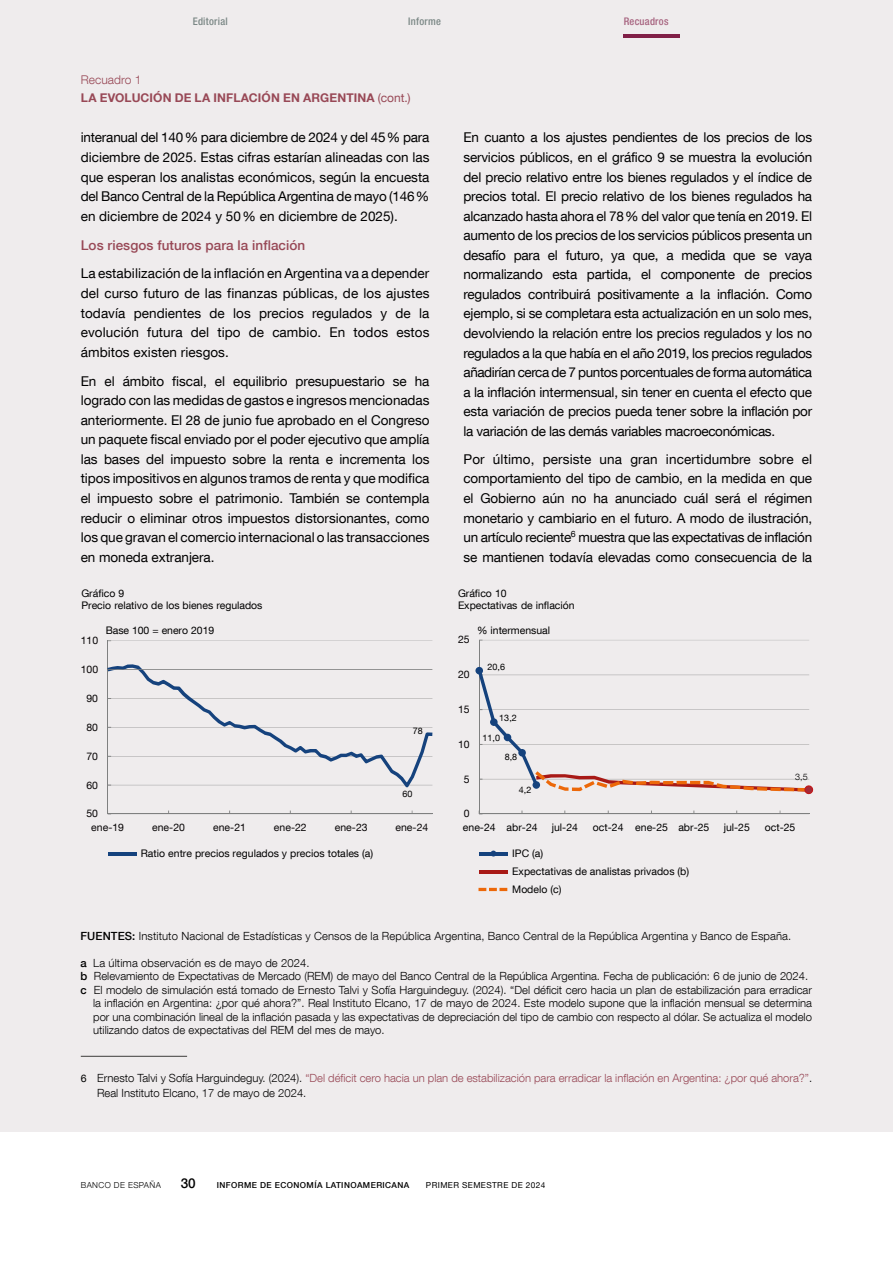
<style>
.page{position:relative;width:893px;height:1263px;background:#fff}
.page>*{position:absolute;margin:0;border:0;box-sizing:border-box;transform-origin:0 0}
.Texto_recuadro{font:13.5px/19.5px "Bd E Neue Helvetica";letter-spacing:-.005em;color:#000;text-align:justify}
.t1{font:500 13.5px "Bd E Neue Helvetica";letter-spacing:.005em;color:#984856}
.t2{font:500 13.5px "Bd E Neue Helvetica";color:#000}
.t3{font:700 12px "Bd E Neue Helvetica";letter-spacing:.01em;color:#984856}
.Numero_recuadro{font:300 12px "Bd E Neue Helvetica";letter-spacing:.005em;color:#984856}
.t4{font:300 11.25px "Bd E Neue Helvetica";color:#000}
.Citas_recuadro{font:300 11.25px/15px "Bd E Neue Helvetica";color:#984856}
.t5{font:10.5px/12.6px "Bd E Neue Helvetica";color:#000}
.t6{font:10.5px "Bd E Neue Helvetica";letter-spacing:-.005em;color:#070405}
.t7{font:500 condensed 10.5px "Bd E Neue Helvetica";letter-spacing:.025em;color:#7a8785}
.t8{font:500 condensed 10.5px "Bd E Neue Helvetica";letter-spacing:.025em;color:#a6627e}
.t9{font:9px "Bd E Neue Helvetica";letter-spacing:.005em;color:#000}
.t10{font:300 9px "Bd E Neue Helvetica";color:#000}
.t11{font:500 8.25px "Bd E Neue Helvetica";letter-spacing:.05em;color:#000}
.t12{font:8.25px "Bd E Neue Helvetica";letter-spacing:.05em;color:#000}
.t13{font:300 8.25px "Bd E Neue Helvetica";letter-spacing:.05em;color:#000}
.s1{font-weight:400}
.s2{font-weight:500}
.s3{font-weight:400;font-size:10.5px;color:#000}
.s4{color:#000}
</style>
<div class="page">
<div style="left:0;top:0;width:893px;height:1131px;background:#efeced"></div>
<hr style="left:108px;top:641px;width:324px;height:1px;background:#a6a5a5">
<hr style="left:107px;top:641px;width:1px;height:173px;background:#7f8080">
<hr style="left:108px;top:814px;width:324px;height:1px;background:#7f8080">
<svg style="left:108px;top:664px;width:324px;height:123px"></svg>
<hr style="left:108px;top:852px;width:28px;height:4px;background:#15427d">
<hr style="left:479px;top:640px;width:330px;height:1px;background:#a6a5a5">
<hr style="left:479px;top:640px;width:1px;height:174px;background:#7f8080">
<hr style="left:479px;top:814px;width:330px;height:1px;background:#7f8080">
<div style="left:475px;top:667px;width:8px;height:7px;background:#15427d;border-radius:50%"></div>
<svg style="left:479px;top:671px;width:334px;height:123px"></svg>
<hr style="left:479px;top:852px;width:29px;height:4px;background:#15427d">
<hr style="left:479px;top:870px;width:29px;height:3px;background:#a81916">
<svg style="left:478px;top:888px;width:29px;height:3px"></svg>
<hr style="left:81px;top:1056px;width:106px;height:1px;background:#3c3c3b">
<hr style="left:624px;top:34px;width:56px;height:4px;background:#801f47">
<p class="t7" style="left:193px;top:15px;width:37px">Editorial</p>
<p class="t7" style="left:408px;top:15px;width:34px">Informe</p>
<p class="t8" style="left:624px;top:15px;width:46px">Recuadros</p>
<p class="Numero_recuadro" style="left:81px;top:72px;width:62px">Recuadro 1</p>
<h1 class="t3" style="left:81px;top:90px;width:331px">LA EVOLUCIÓN DE LA INFLACIÓN EN ARGENTINA <span class="s1">(cont.)</span></h1>
<p class="Texto_recuadro" style="left:81px;top:128px;width:350px">interanual del 140% para diciembre de 2024 y del 45% para diciembre de 2025. Estas cifras estarían alineadas con las que esperan los analistas económicos, según la encuesta del Banco Central de la República Argentina de mayo (146% en diciembre de 2024 y 50% en diciembre de 2025).</p>
<h2 class="t1" style="left:81px;top:237px;width:226px">Los riesgos futuros para la inflación</h2>
<p class="Texto_recuadro" style="left:81px;top:264px;width:350px">La estabilización de la inflación en Argentina va a depender del curso futuro de las finanzas públicas, de los ajustes todavía pendientes de los precios regulados y de la evolución futura del tipo de cambio. En todos estos ámbitos existen riesgos.</p>
<p class="Texto_recuadro" style="left:81px;top:371px;width:350px">En el ámbito fiscal, el equilibrio presupuestario se ha logrado con las medidas de gastos e ingresos mencionadas anteriormente. El 28 de junio fue aprobado en el Congreso un paquete fiscal enviado por el poder ejecutivo que amplía las bases del impuesto sobre la renta e incrementa los tipos impositivos en algunos tramos de renta y que modifica el impuesto sobre el patrimonio. También se contempla reducir o eliminar otros impuestos distorsionantes, como los que gravan el comercio internacional o las transacciones en moneda extranjera.</p>
<p class="t5" style="left:81px;top:586px;width:183px">Gráfico 9<br>Precio relativo de los bienes regulados</p>
<p class="t5" style="left:106px;top:623px;width:110px">Base 100 = enero 2019</p>
<p class="t6" style="left:81px;top:634px;width:19px">110</p>
<p class="t6" style="left:81px;top:663px;width:19px">100</p>
<p class="t6" style="left:86px;top:692px;width:13px">90</p>
<p class="t6" style="left:86px;top:720px;width:13px">80</p>
<p class="t6" style="left:86px;top:749px;width:13px">70</p>
<p class="t6" style="left:86px;top:778px;width:13px">60</p>
<p class="t6" style="left:86px;top:807px;width:13px">50</p>
<p class="t9" style="left:413px;top:726px;width:12px">78</p>
<p class="t9" style="left:402px;top:789px;width:12px">60</p>
<p class="t6" style="left:91px;top:820px;width:34px">ene-19</p>
<p class="t6" style="left:152px;top:820px;width:34px">ene-20</p>
<p class="t6" style="left:213px;top:820px;width:34px">ene-21</p>
<p class="t6" style="left:274px;top:820px;width:34px">ene-22</p>
<p class="t6" style="left:335px;top:820px;width:34px">ene-23</p>
<p class="t6" style="left:395px;top:820px;width:34px">ene-24</p>
<p class="t5" style="left:141px;top:847px;width:234px">Ratio entre precios regulados y precios totales (a)</p>
<p class="Texto_recuadro" style="left:463px;top:128px;width:350px">En cuanto a los ajustes pendientes de los precios de los servicios públicos, en el gráfico 9 se muestra la evolución del precio relativo entre los bienes regulados y el índice de precios total. El precio relativo de los bienes regulados ha alcanzado hasta ahora el 78% del valor que tenía en 2019. El aumento de los precios de los servicios públicos presenta un desafío para el futuro, ya que, a medida que se vaya normalizando esta partida, el componente de precios regulados contribuirá positivamente a la inflación. Como ejemplo, si se completara esta actualización en un solo mes, devolviendo la relación entre los precios regulados y los no regulados a la que había en el año 2019, los precios regulados añadirían cerca de 7 puntos porcentuales de forma automática a la inflación intermensual, sin tener en cuenta el efecto que esta variación de precios pueda tener sobre la inflación por la variación de las demás variables macroeconómicas.</p>
<p class="Texto_recuadro" style="left:463px;top:449px;width:350px">Por último, persiste una gran incertidumbre sobre el comportamiento del tipo de cambio, en la medida en que el Gobierno aún no ha anunciado cuál será el régimen monetario y cambiario en el futuro. A modo de ilustración, un artículo reciente<sup>6</sup> muestra que las expectativas de inflación se mantienen todavía elevadas como consecuencia de la</p>
<p class="t5" style="left:458px;top:586px;width:118px">Gráfico 10<br>Expectativas de inflación</p>
<p class="t5" style="left:477px;top:623px;width:74px">% intermensual</p>
<p class="t6" style="left:458px;top:633px;width:13px">25</p>
<p class="t6" style="left:458px;top:668px;width:13px">20</p>
<p class="t6" style="left:458px;top:703px;width:13px">15</p>
<p class="t6" style="left:458px;top:738px;width:13px">10</p>
<p class="t6" style="left:464px;top:772px;width:7px">5</p>
<p class="t6" style="left:464px;top:807px;width:7px">0</p>
<p class="t9" style="left:487px;top:661px;width:19px">20,6</p>
<p class="t9" style="left:499px;top:712px;width:19px">13,2</p>
<p class="t9" style="left:483px;top:732px;width:19px">11,0</p>
<p class="t9" style="left:505px;top:751px;width:14px">8,8</p>
<p class="t9" style="left:519px;top:784px;width:14px">4,2</p>
<p class="t10" style="left:795px;top:771px;width:14px">3,5</p>
<p class="t5" style="left:463px;top:820px;width:76px">ene-24 abr-24</p>
<p class="t5" style="left:552px;top:820px;width:28px">jul-24</p>
<p class="t5" style="left:593px;top:820px;width:118px">oct-24 ene-25 abr-25</p>
<p class="t5" style="left:724px;top:820px;width:28px">jul-25</p>
<p class="t5" style="left:765px;top:820px;width:32px">oct-25</p>
<p class="t5" style="left:512px;top:844px;width:178px;line-height:17.7px">IPC (a)<br>Expectativas de analistas privados (b)<br>Modelo (c)</p>
<p class="t4" style="left:80px;top:929px;width:712px"><span class="s2">FUENTES:</span> Instituto Nacional de Estadísticas y Censos de la República Argentina, Banco Central de la República Argentina y Banco de España.</p>
<p class="t4" style="left:80px;top:956px;width:231px"><span class="s2">a</span> La última observación es de mayo de 2024.</p>
<p class="t4" style="left:80px;top:969px;width:729px"><span class="s2">b</span> Relevamiento de Expectativas de Mercado (REM) de mayo del Banco Central de la República Argentina. Fecha de publicación: 6 de junio de 2024.</p>
<p class="t4" style="left:80px;top:983px;width:733px"><span class="s2">c</span> El modelo de simulación está tomado de Ernesto Talvi y Sofía Harguindeguy. (2024). “Del déficit cero hacia un plan de estabilización para erradicar</p>
<p class="t4" style="left:93px;top:996px;width:720px">la inflación en Argentina: ¿por qué ahora?”. Real Instituto Elcano, 17 de mayo de 2024. Este modelo supone que la inflación mensual se determina</p>
<p class="t4" style="left:93px;top:1010px;width:720px">por una combinación lineal de la inflación pasada y las expectativas de depreciación del tipo de cambio con respecto al dólar. Se actualiza el modelo</p>
<p class="t4" style="left:93px;top:1023px;width:293px">utilizando datos de expectativas del REM del mes de mayo.</p>
<p class="Citas_recuadro" style="left:97px;top:1070px;width:717px;text-indent:-16px"><span class="s3">6</span> <span class="s4">Ernesto Talvi y Sofía Harguindeguy. (2024).</span> “Del déficit cero hacia un plan de estabilización para erradicar la inflación en Argentina: ¿por qué ahora?”<span class="s4">.<br>Real Instituto Elcano, 17 de mayo de 2024.</span></p>
<p class="t13" style="left:81px;top:1180px;width:82px">BANCO DE ESPAÑA</p>
<p class="t2" style="left:181px;top:1175px;width:16px">30</p>
<p class="t11" style="left:217px;top:1180px;width:194px">INFORME DE ECONOMÍA LATINOAMERICANA</p>
<p class="t12" style="left:426px;top:1180px;width:121px">PRIMER SEMESTRE DE 2024</p>
</div>
